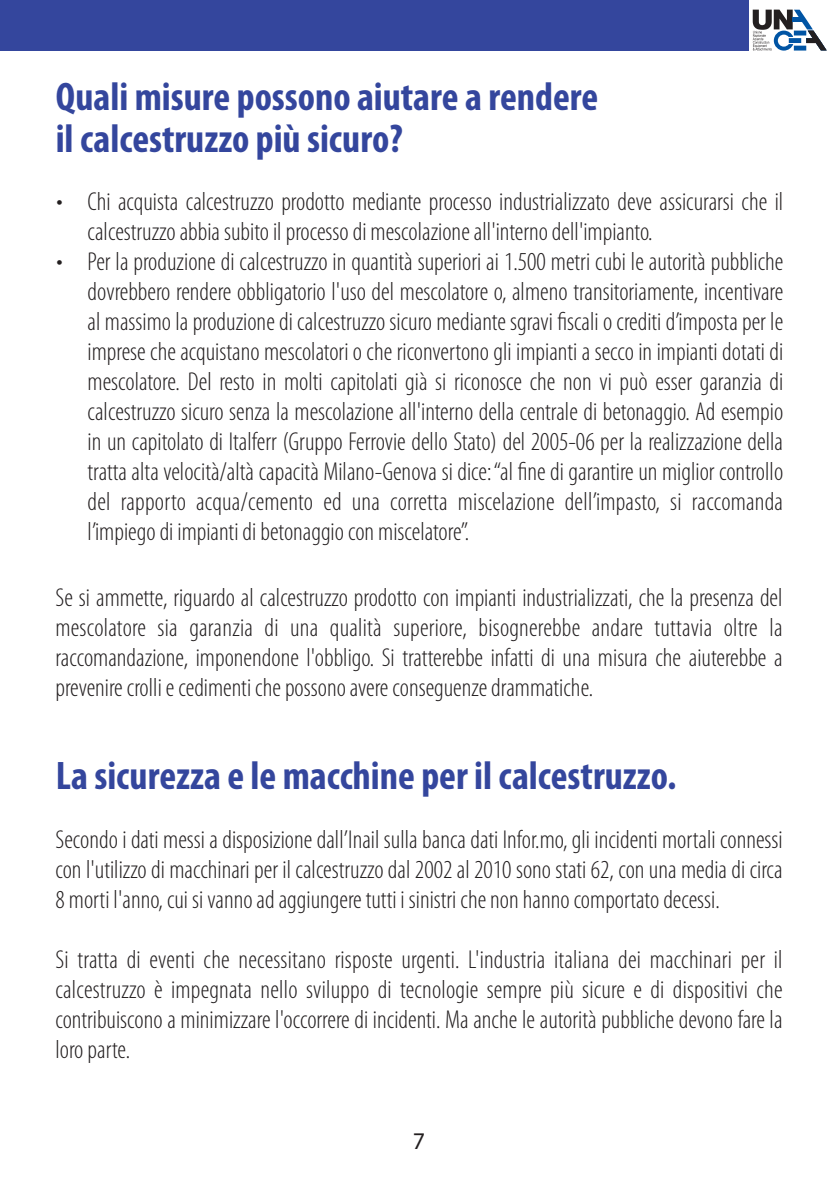
<style>
.page{position:relative;width:840px;height:1191px;background:#fff}
.page>*{position:absolute;margin:0;border:0;box-sizing:border-box;transform-origin:0 0}
.t1{font:700 condensed 40px/42px "Myriad Pro";color:#34469d}
.t2{font:300 condensed 26px/30px "Myriad Pro";color:#231f20;text-align:justify}
.t3{font:24px "Myriad Pro";color:#231f20}
</style>
<div class="page">
<div style="left:0;top:0;width:748px;height:51px;background:#34469d"></div>
<svg style="left:752px;top:10px;width:74px;height:41px"></svg>
<div style="left:792px;top:17px;width:9px;height:5px;background:#0054a4"></div>
<h1 class="t1" style="left:56px;top:76px;width:544px">Quali misure possono aiutare a rendere il calcestruzzo più sicuro?</h1>
<p class="t2" style="left:57px;top:188px;width:8px">•</p>
<p class="t2" style="left:57px;top:248px;width:8px">•</p>
<p class="t2" style="left:87px;top:189px;width:697px;text-align:left">Chi acquista calcestruzzo prodotto mediante processo industrializzato deve assicurarsi che il calcestruzzo abbia subito il processo di mescolazione all'interno dell'impianto.<br>Per la produzione di calcestruzzo in quantità superiori ai 1.500 metri cubi le autorità pubbliche dovrebbero rendere obbligatorio l'uso del mescolatore o, almeno transitoriamente, incentivare al massimo la produzione di calcestruzzo sicuro mediante sgravi fiscali o crediti d’imposta per le imprese che acquistano mescolatori o che riconvertono gli impianti a secco in impianti dotati di mescolatore. Del resto in molti capitolati già si riconosce che non vi può esser garanzia di calcestruzzo sicuro senza la mescolazione all'interno della centrale di betonaggio. Ad esempio in un capitolato di Italferr (Gruppo Ferrovie dello Stato) del 2005-06 per la realizzazione della tratta alta velocità/altà capacità Milano-Genova si dice: “al fine di garantire un miglior controllo del rapporto acqua/cemento ed una corretta miscelazione dell’impasto, si raccomanda l’impiego di impianti di betonaggio con miscelatore”.</p>
<p class="t2" style="left:55px;top:585px;width:728px">Se si ammette, riguardo al calcestruzzo prodotto con impianti industrializzati, che la presenza del mescolatore sia garanzia di una qualità superiore, bisognerebbe andare tuttavia oltre la raccomandazione, imponendone l'obbligo. Si tratterebbe infatti di una misura che aiuterebbe a prevenire crolli e cedimenti che possono avere conseguenze drammatiche.</p>
<h1 class="t1" style="left:56px;top:754px;width:621px">La sicurezza e le macchine per il calcestruzzo.</h1>
<p class="t2" style="left:55px;top:827px;width:728px">Secondo i dati messi a disposizione dall’Inail sulla banca dati Infor.mo, gli incidenti mortali connessi con l'utilizzo di macchinari per il calcestruzzo dal 2002 al 2010 sono stati 62, con una media di circa 8 morti l'anno, cui si vanno ad aggiungere tutti i sinistri che non hanno comportato decessi.</p>
<p class="t2" style="left:55px;top:947px;width:728px">Si tratta di eventi che necessitano risposte urgenti. L'industria italiana dei macchinari per il calcestruzzo è impegnata nello sviluppo di tecnologie sempre più sicure e di dispositivi che contribuiscono a minimizzare l'occorrere di incidenti. Ma anche le autorità pubbliche devono fare la loro parte.</p>
<p class="t3" style="left:412px;top:1126px;width:14px">7</p>
</div>
